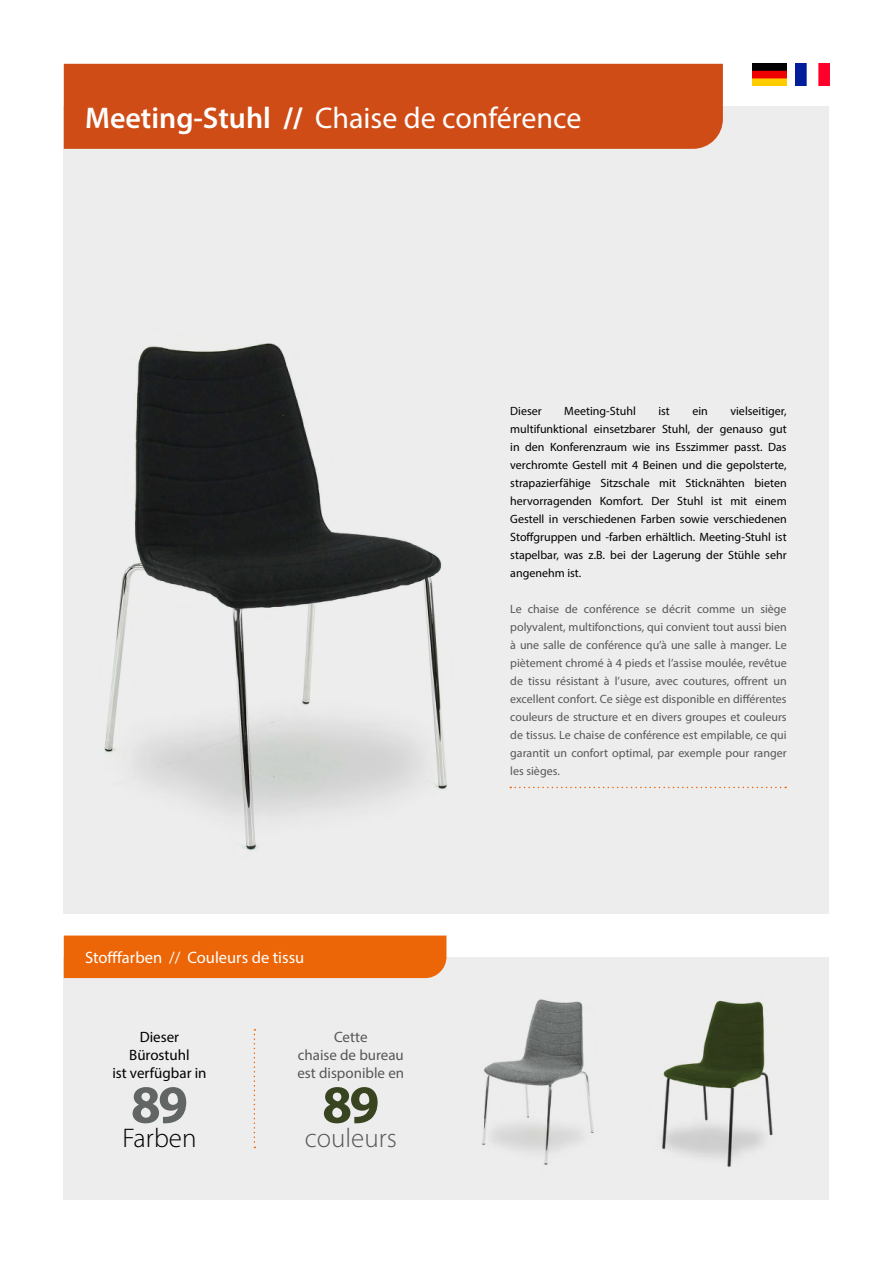
<style>
.page{position:relative;width:893px;height:1263px;background:#fff}
.page>*{position:absolute;margin:0;border:0;box-sizing:border-box;transform-origin:0 0}
.t1{font:700 54px "Myriad Pro";color:#616564}
.t2{font:700 54px "Myriad Pro";color:#394521}
.t3{font:30px "Myriad Pro";color:#fff}
.t4{font:300 27px "Myriad Pro";color:#575756}
.t5{font:300 27px "Myriad Pro";color:#000}
.t6{font:16.5px "Myriad Pro";color:#fff}
.t7{font:15px/18px "Myriad Pro";color:#575756;text-align:center}
.t8{font:15px/18px "Myriad Pro";color:#000;text-align:center}
.t9{font:12px/18px "Myriad Pro";color:#575756;text-align:justify}
.t10{font:12px/18px "Myriad Pro";color:#000;text-align:justify}
.s1{font-weight:600}
.s2{font-weight:700}
</style>
<div class="page">
<div style="left:64px;top:106px;width:765px;height:808px;background:#ededed"></div>
<img style="left:104px;top:343px;width:440px;height:507px">
<svg style="left:510px;top:787px;width:276px;height:1px"></svg>
<div style="left:64px;top:957px;width:765px;height:242px;background:#ededed"></div>
<div style="left:64px;top:935px;width:382px;height:43px;background:#ec6608"></div>
<svg style="left:254px;top:1029px;width:1px;height:119px"></svg>
<img style="left:753px;top:64px;width:34px;height:22px">
<img style="left:795px;top:64px;width:34px;height:22px">
<div style="left:64px;top:64px;width:659px;height:85px;background:#d04c16"></div>
<img style="left:482px;top:999px;width:112px;height:166px">
<img style="left:661px;top:1000px;width:112px;height:167px">
<h2 class="t3" style="left:85px;top:99px;width:498px"><span class="s1">Meeting-Stuhl</span> <span class="s2">//</span> Chaise de conférence</h2>
<h3 class="t6" style="left:85px;top:947px;width:221px">Stofffarben // Couleurs de tissu</h3>
<p class="t8" style="left:112px;top:1027px;width:96px">Dieser<br>Bürostuhl<br>ist verfügbar in</p>
<h1 class="t1" style="left:131px;top:1069px;width:59px">89</h1>
<h3 class="t5" style="left:122px;top:1123px;width:76px">Farben</h3>
<p class="t7" style="left:297px;top:1027px;width:108px">Cette<br>chaise de bureau est disponible en</p>
<h1 class="t2" style="left:322px;top:1069px;width:59px">89</h1>
<h3 class="t4" style="left:305px;top:1123px;width:93px">couleurs</h3>
<p class="t10" style="left:510px;top:401px;width:278px;text-indent:220px">vielseitiger, multifunktional einsetzbarer Stuhl, der genauso gut in den Konferenzraum wie ins Esszimmer passt. Das verchromte Gestell mit 4 Beinen und die gepolsterte, strapazierfähige Sitzschale mit Sticknähten bieten hervorragenden Komfort. Der Stuhl ist mit einem Gestell in verschiedenen Farben sowie verschiedenen Stoffgruppen und -farben erhältlich. Meeting-Stuhl ist stapelbar, was z.B. bei der Lagerung der Stühle sehr angenehm ist.</p>
<p class="t9" style="left:510px;top:599px;width:278px">Le chaise de conférence se décrit comme un siège polyvalent, multifonctions, qui convient tout aussi bien à une salle de conférence qu’à une salle à manger. Le piètement chromé à 4 pieds et l’assise moulée, revêtue de tissu résistant à l’usure, avec coutures, offrent un excellent confort. Ce siège est disponible en différentes couleurs de structure et en divers groupes et couleurs de tissus. Le chaise de conférence est empilable, ce qui garantit un confort optimal, par exemple pour ranger les sièges.</p>
<p class="t10" style="left:510px;top:401px;width:33px">Dieser</p>
<p class="t10" style="left:564px;top:401px;width:73px">Meeting-Stuhl</p>
<p class="t10" style="left:658px;top:401px;width:13px">ist</p>
<p class="t10" style="left:692px;top:401px;width:17px">ein</p>
</div>
